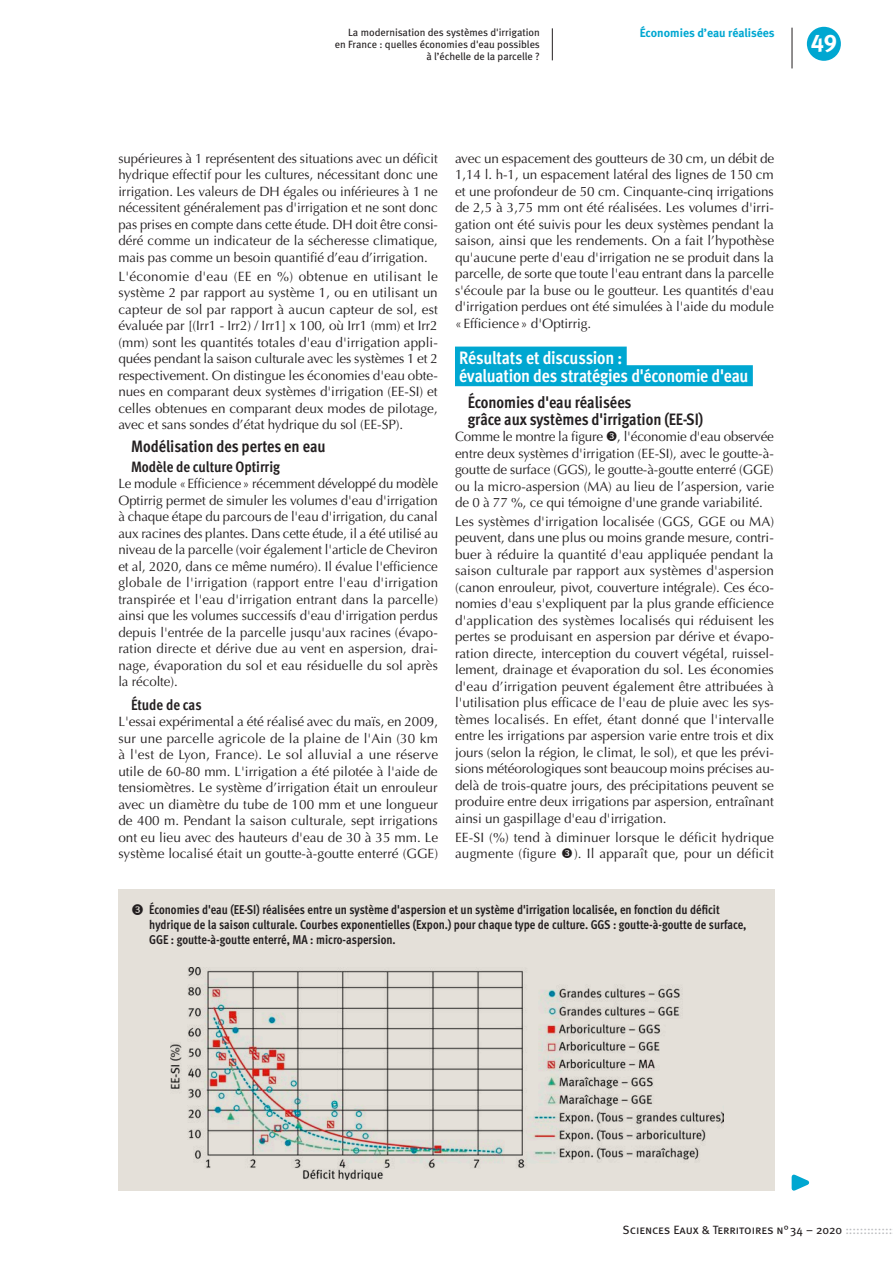
<style>
.page{position:relative;width:893px;height:1263px;background:#fff}
.page>*{position:absolute;margin:0;border:0;box-sizing:border-box;transform-origin:0 0}
.t1{font:24px "Meta Bold Caps Expert";color:#fff}
.t2{font:700 18px "Meta Cond OT";letter-spacing:-.015em;color:#fff}
.t3{font:700 16.5px/17px "Meta Cond OT";color:#231f20}
.t4{font:700 15px "Meta Cond OT";color:#231f20}
.t5{font:13.5px/16.5px "Optima";letter-spacing:-.005em;color:#231f20;text-align:justify}
.t6{font:13.5px/16.5px "Optima";letter-spacing:.015em;color:#231f20}
.titre_figure{font:700 12.75px/15px "Meta Cond OT";color:#231f20}
.t7{font:12px "Meta Book Caps";color:#231f20}
.t8{font:700 12px "Meta";color:#00a7d1}
.roulette_article{font:10.5px/12px "Meta Book LF";color:#231f20;text-align:right}
.s1{color:#bcbdc0}
</style>
<div class="page">
<div style="left:118px;top:889px;width:657px;height:302px;background:#e4e0d9"></div>
<hr style="left:552px;top:28px;width:1px;height:32px;background:#231f20">
<div style="left:455px;top:347px;width:172px;height:21px;background:#00a7d1"></div>
<div style="left:455px;top:365px;width:298px;height:21px;background:#00a7d1"></div>
<svg style="left:791px;top:1174px;width:19px;height:17px"></svg>
<img style="left:171px;top:967px;width:553px;height:213px">
<div style="left:807px;top:27px;width:34px;height:34px;background:#00a7d1;border-radius:50%"></div>
<hr style="left:792px;top:28px;width:1px;height:40px;background:#231f20">
<p class="roulette_article" style="left:335px;top:26px;width:207px">La modernisation des systèmes d'irrigation en France : quelles économies d'eau possibles à l’échelle de la parcelle ?</p>
<p class="t8" style="left:640px;top:26px;width:137px">Économies d’eau réalisées</p>
<p class="t5" style="left:118px;top:150px;width:321px">supérieures à 1 représentent des situations avec un déficit hydrique effectif pour les cultures, nécessitant donc une irrigation. Les valeurs de DH égales ou inférieures à 1 ne nécessitent généralement pas d'irrigation et ne sont donc pas prises en compte dans cette étude. DH doit être consi&shy;déré comme un indicateur de la sécheresse climatique, mais pas comme un besoin quantifié d’eau d’irrigation.</p>
<p class="t5" style="left:118px;top:268px;width:321px">L'économie d'eau (EE en %) obtenue en utilisant le système 2 par rapport au système 1, ou en utilisant un capteur de sol par rapport à aucun capteur de sol, est évaluée par [(Irr1 - Irr2) / Irr1] x 100, où Irr1 (mm) et Irr2 (mm) sont les quantités totales d'eau d'irrigation appli&shy;quées pendant la saison culturale avec les systèmes 1 et 2 respectivement. On distingue les économies d'eau obte&shy;nues en comparant deux systèmes d'irrigation (EE-SI) et celles obtenues en comparant deux modes de pilotage, avec et sans sondes d’état hydrique du sol (EE-SP).</p>
<h2 class="t3" style="left:131px;top:439px;width:196px">Modélisation des pertes en eau</h2>
<h3 class="t4" style="left:131px;top:457px;width:150px">Modèle de culture Optirrig</h3>
<p class="t5" style="left:118px;top:475px;width:321px">Le module «Efficience» récemment développé du modèle Optirrig permet de simuler les volumes d'eau d'irrigation à chaque étape du parcours de l'eau d'irrigation, du canal aux racines des plantes. Dans cette étude, il a été utilisé au niveau de la parcelle (voir également l'article de Cheviron et al, 2020, dans ce même numéro). Il évalue l'efficience globale de l'irrigation (rapport entre l'eau d'irrigation transpirée et l'eau d'irrigation entrant dans la parcelle) ainsi que les volumes successifs d'eau d'irrigation perdus depuis l'entrée de la parcelle jusqu'aux racines (évapo&shy;ration directe et dérive due au vent en aspersion, drai&shy;nage, évaporation du sol et eau résiduelle du sol après la récolte).</p>
<h3 class="t4" style="left:131px;top:695px;width:72px">Étude de cas</h3>
<p class="t5" style="left:118px;top:713px;width:321px">L'essai expérimental a été réalisé avec du maïs, en 2009, sur une parcelle agricole de la plaine de l'Ain (30 km à l'est de Lyon, France). Le sol alluvial a une réserve utile de 60-80 mm. L'irrigation a été pilotée à l'aide de tensiomètres. Le système d’irrigation était un enrouleur avec un diamètre du tube de 100 mm et une longueur de 400 m. Pendant la saison culturale, sept irrigations ont eu lieu avec des hauteurs d'eau de 30 à 35 mm. Le système localisé était un goutte-à-goutte enterré (GGE)</p>
<p class="t5" style="left:455px;top:150px;width:321px">avec un espacement des goutteurs de 30 cm, un débit de 1,14 l. h-1, un espacement latéral des lignes de 150 cm et une profondeur de 50 cm. Cinquante-cinq irrigations de 2,5 à 3,75 mm ont été réalisées. Les volumes d'irri&shy;gation ont été suivis pour les deux systèmes pendant la saison, ainsi que les rendements. On a fait l’hypothèse qu'aucune perte d'eau d'irrigation ne se produit dans la parcelle, de sorte que toute l'eau entrant dans la parcelle s'écoule par la buse ou le goutteur. Les quantités d'eau d'irrigation perdues ont été simulées à l'aide du module «Efficience» d'Optirrig.</p>
<h1 class="t2" style="left:459px;top:346px;width:165px">Résultats et discussion :</h1>
<h1 class="t2" style="left:459px;top:364px;width:291px">évaluation des stratégies d'économie d'eau</h1>
<h2 class="t3" style="left:468px;top:394px;width:237px">Économies d'eau réalisées<br>grâce aux systèmes d'irrigation (EE-SI)</h2>
<p class="t5" style="left:455px;top:429px;width:321px">Comme le montre la figure , l'économie d'eau observée entre deux systèmes d'irrigation (EE-SI), avec le goutte-à&shy;goutte de surface (GGS), le goutte-à-goutte enterré (GGE) ou la micro-aspersion (MA) au lieu de l’aspersion, varie de 0 à 77 %, ce qui témoigne d'une grande variabilité.</p>
<p class="t5" style="left:455px;top:513px;width:321px">Les systèmes d'irrigation localisée (GGS, GGE ou MA) peuvent, dans une plus ou moins grande mesure, contri&shy;buer à réduire la quantité d'eau appliquée pendant la saison culturale par rapport aux systèmes d'aspersion (canon enrouleur, pivot, couverture intégrale). Ces éco&shy;nomies d'eau s'expliquent par la plus grande efficience d'application des systèmes localisés qui réduisent les pertes se produisant en aspersion par dérive et évapo&shy;ration directe, interception du couvert végétal, ruissel&shy;lement, drainage et évaporation du sol. Les économies d'eau d’irrigation peuvent également être attribuées à l'utilisation plus efficace de l'eau de pluie avec les sys&shy;tèmes localisés. En effet, étant donné que l'intervalle entre les irrigations par aspersion varie entre trois et dix jours (selon la région, le climat, le sol), et que les prévi&shy;sions météorologiques sont beaucoup moins précises au&shy;delà de trois-quatre jours, des précipitations peuvent se produire entre deux irrigations par aspersion, entraînant ainsi un gaspillage d'eau d'irrigation.</p>
<p class="t6" style="left:455px;top:829px;width:321px">EE-SI (%) tend à diminuer lorsque le déficit hydrique augmente (figure</p>
<p class="t6" style="left:574px;top:845px;width:201px">). Il apparaît que, pour un déficit</p>
<p class="titre_figure" style="left:149px;top:902px;width:599px">Économies d'eau (EE-SI) réalisées entre un système d'aspersion et un système d'irrigation localisée, en fonction du déficit hydrique de la saison culturale. Courbes exponentielles (Expon.) pour chaque type de culture. GGS : goutte-à-goutte de surface,<br>GGE : goutte-à-goutte enterré, MA : micro-aspersion.</p>
<h1 class="t1" style="left:811px;top:28px;width:28px">49</h1>
<p class="t7" style="left:623px;top:1223px;width:271px">Sciences Eaux &amp; Territoires n°34 – 2020 <span class="s1">:::::::::::::</span></p>
</div>
